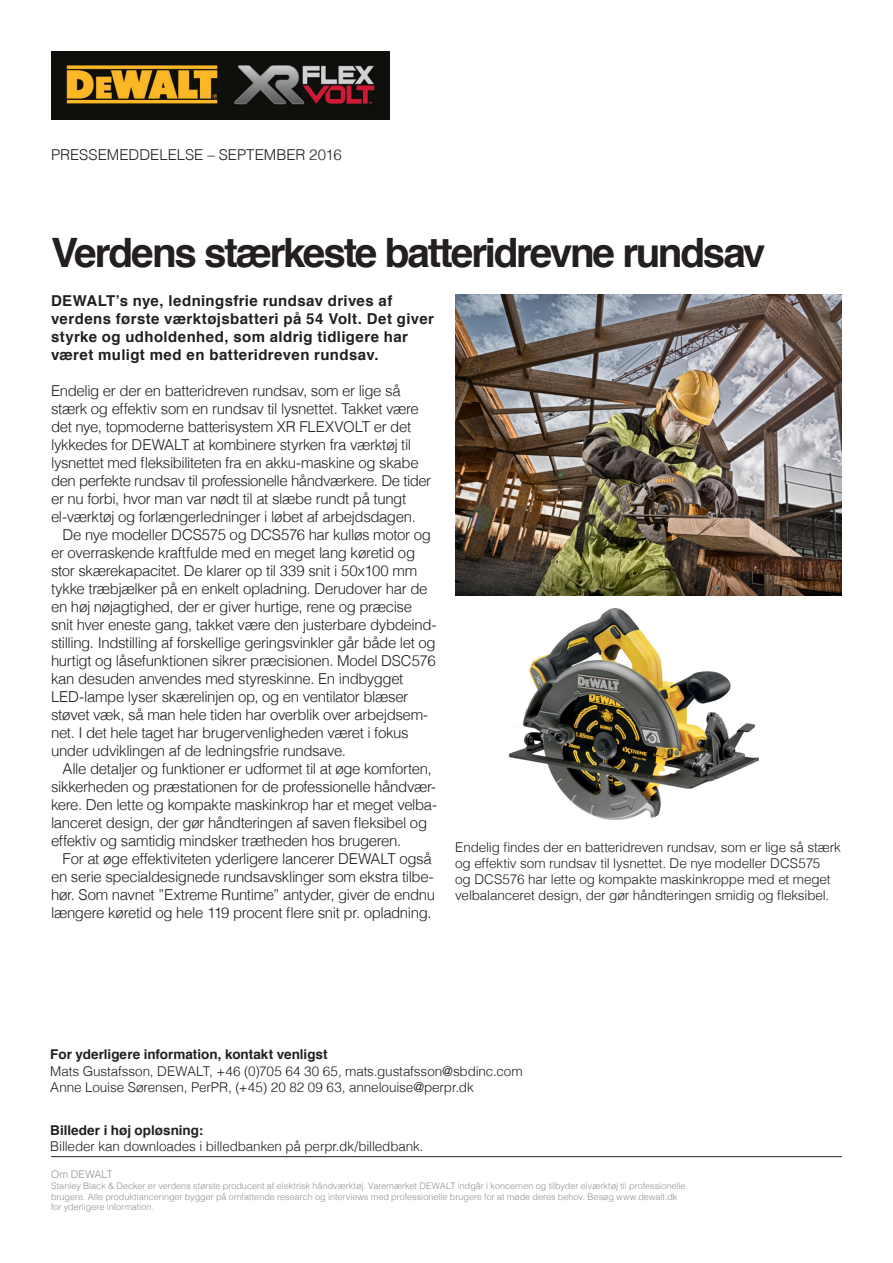
<style>
.page{position:relative;width:893px;height:1263px;background:#fff}
.page>*{position:absolute;margin:0;border:0;box-sizing:border-box;transform-origin:0 0}
.t1{font:700 40.5px "Helvetica";letter-spacing:-.055em;color:#231f20}
.t2{font:300 15px/18px "Helvetica";letter-spacing:-.025em;color:#231f20}
.t3{font:700 15px/18px "Helvetica";letter-spacing:.025em;color:#231f20}
.t4{font:300 15px "Helvetica";color:#231f20}
.t5{font:300 13.5px/16.2px "Helvetica";letter-spacing:-.01em;color:#231f20}
.t6{font:700 13.5px "Helvetica";color:#231f20}
.t7{font:300 10.5px "Helvetica";letter-spacing:.015em;color:#8f9194}
.t8{font:300 9px/10.8px "Helvetica";letter-spacing:.005em;color:#8f9194}
</style>
<div class="page">
<hr style="left:51px;top:1156px;width:791px;height:1px;background:#231f20">
<img style="left:455px;top:294px;width:387px;height:301px">
<img style="left:508px;top:609px;width:251px;height:211px">
<img style="left:51px;top:51px;width:338px;height:69px">
<p class="t4" style="left:51px;top:142px;width:292px">PRESSEMEDDELELSE – SEPTEMBER 2016</p>
<p class="t1" style="left:51px;top:220px;width:716px">Verdens stærkeste batteridrevne rundsav</p>
<p class="t3" style="left:51px;top:292px;width:385px">DEWALT’s nye, ledningsfrie rundsav drives af verdens første værktøjsbatteri på 54 Volt. Det giver styrke og udholdenhed, som aldrig tidligere har været muligt med en batteridreven rundsav.</p>
<p class="t2" style="left:51px;top:380px;width:382px">Endelig er der en batteridreven rundsav, som er lige så stærk og effektiv som en rundsav til lysnettet. Takket være det nye, topmoderne batterisystem XR FLEXVOLT er det lykkedes for DEWALT at kombinere styrken fra værktøj til lysnettet med fleksibiliteten fra en akku-maskine og skabe den perfekte rundsav til professionelle håndværkere. De tider er nu forbi, hvor man var nødt til at slæbe rundt på tungt</p>
<p class="t2" style="left:51px;top:506px;width:366px">el-værktøj og forlængerledninger i løbet af arbejdsdagen.</p>
<p class="t2" style="left:51px;top:524px;width:387px;text-indent:12px">De nye modeller DCS575 og DCS576 har kulløs motor og er overraskende kraftfulde med en meget lang køretid og stor skærekapacitet. De klarer op til 339 snit i 50x100 mm tykke træbjælker på en enkelt opladning. Derudover har de en høj nøjagtighed, der er giver hurtige, rene og præcise snit hver eneste gang, takket være den justerbare dybdeind&shy;stilling. Indstilling af forskellige geringsvinkler går både let og hurtigt og låsefunktionen sikrer præcisionen. Model DSC576 kan desuden anvendes med styreskinne. En indbygget LED-lampe lyser skærelinjen op, og en ventilator blæser</p>
<p class="t2" style="left:51px;top:704px;width:379px">støvet væk, så man hele tiden har overblik over arbejdsem&shy;net. I det hele taget har brugervenligheden været i fokus under udviklingen af de ledningsfrie rundsave.</p>
<p class="t2" style="left:51px;top:758px;width:388px;text-indent:12px">Alle detaljer og funktioner er udformet til at øge komforten, sikkerheden og præstationen for de professionelle håndvær&shy;kere. Den lette og kompakte maskinkrop har et meget velba&shy;lanceret design, der gør håndteringen af saven fleksibel og effektiv og samtidig mindsker trætheden hos brugeren.</p>
<p class="t2" style="left:51px;top:848px;width:386px;text-align:center">For at øge effektiviteten yderligere lancerer DEWALT også en serie specialdesignede rundsavsklinger som ekstra tilbe&shy;hør. Som navnet ”Extreme Runtime” antyder, giver de endnu længere køretid og hele 119 procent flere snit pr. opladning.</p>
<p class="t5" style="left:455px;top:838px;width:387px">Endelig findes der en batteridreven rundsav, som er lige så stærk og effektiv som rundsav til lysnettet. De nye modeller DCS575<br>og DCS576 har lette og kompakte maskinkroppe med et meget velbalanceret design, der gør håndteringen smidig og fleksibel.</p>
<p class="t6" style="left:50px;top:1044px;width:279px">For yderligere information, kontakt venligst</p>
<p class="t5" style="left:50px;top:1062px;width:474px">Mats Gustafsson, DEWALT, +46 (0)705 64 30 65, mats.gustafsson@sbdinc.com</p>
<p class="t5" style="left:50px;top:1078px;width:425px">Anne Louise Sørensen, PerPR, (+45) 20 82 09 63, annelouise@perpr.dk</p>
<p class="t6" style="left:50px;top:1119px;width:154px">Billeder i høj opløsning:</p>
<p class="t5" style="left:50px;top:1137px;width:375px">Billeder kan downloades i billedbanken på perpr.dk/billedbank.</p>
<p class="t7" style="left:51px;top:1165px;width:63px">Om DEWALT</p>
<p class="t8" style="left:51px;top:1179px;width:636px">Stanley Black &amp; Decker er verdens største producent af elektrisk håndværktøj. Varemærket DEWALT indgår i koncernen og tilbyder elværktøj til professionelle brugere. Alle produktlanceringer bygger på omfattende research og interviews med professionelle brugere for at møde deres behov. Besøg www.dewalt.dk for yderligere information.</p>
</div>
